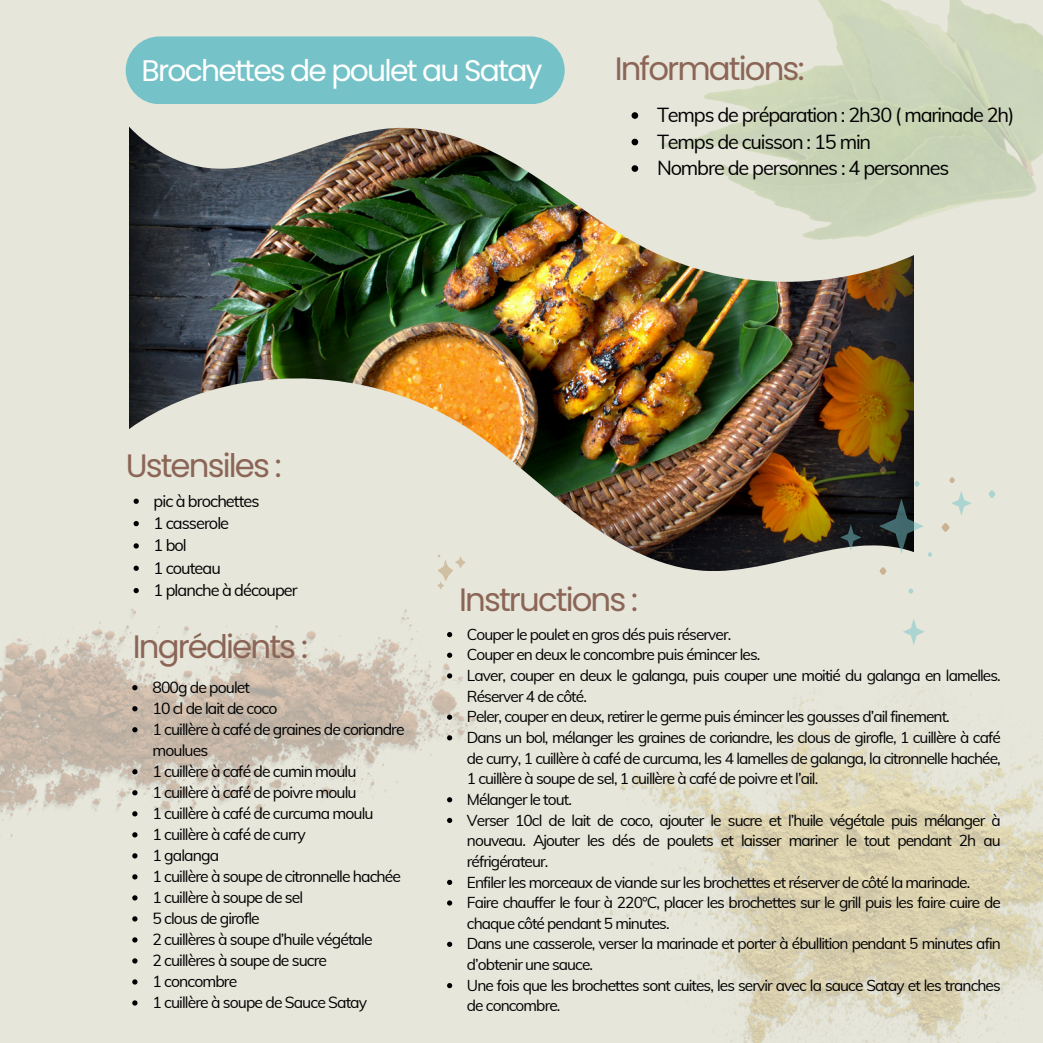
<style>
.page{position:relative;width:1043px;height:1043px;background:#fff}
.page>*{position:absolute;margin:0;border:0;box-sizing:border-box;transform-origin:0 0}
.t1{font:32.38px "Poppins";letter-spacing:-.06em;color:#8b6556}
.t2{font:29.75px "Poppins";letter-spacing:-.06em;color:#fff}
.t3{font:19.95px "Muli";letter-spacing:-.06em;color:#000}
.t4{font:16.28px "Muli";letter-spacing:-.06em;color:#000}
.t5{font:15.75px/21px "Muli";letter-spacing:-.06em;color:#000}
.t6{font:15.4px/20.7px "Muli";letter-spacing:-.06em;color:#000}
</style>
<div class="page">
<div style="left:0;top:0;width:1042px;height:1042px;background:#e7e6db"></div>
<img style="left:129px;top:128px;width:785px;height:878px">
<div style="left:126px;top:36px;width:438px;height:68px;background:#75c3c8;border-radius:34px"></div>
<svg style="left:840px;top:466px;width:154px;height:179px"></svg>
<img style="left:661px;top:0;width:381px;height:239px">
<img style="left:0;top:521px;width:496px;height:344px">
<img style="left:582px;top:678px;width:460px;height:364px">
<svg style="left:132px;top:685px;width:5px;height:5px"></svg>
<svg style="left:132px;top:706px;width:5px;height:5px"></svg>
<svg style="left:132px;top:727px;width:5px;height:5px"></svg>
<svg style="left:132px;top:769px;width:5px;height:5px"></svg>
<svg style="left:132px;top:790px;width:5px;height:5px"></svg>
<svg style="left:132px;top:811px;width:5px;height:5px"></svg>
<svg style="left:132px;top:832px;width:5px;height:5px"></svg>
<svg style="left:132px;top:853px;width:5px;height:5px"></svg>
<svg style="left:132px;top:874px;width:5px;height:5px"></svg>
<svg style="left:132px;top:895px;width:5px;height:5px"></svg>
<svg style="left:132px;top:916px;width:5px;height:5px"></svg>
<svg style="left:132px;top:937px;width:5px;height:5px"></svg>
<svg style="left:132px;top:958px;width:5px;height:5px"></svg>
<svg style="left:132px;top:979px;width:5px;height:5px"></svg>
<svg style="left:132px;top:1000px;width:5px;height:5px"></svg>
<svg style="left:447px;top:631px;width:5px;height:6px"></svg>
<svg style="left:447px;top:652px;width:5px;height:5px"></svg>
<svg style="left:447px;top:673px;width:5px;height:5px"></svg>
<svg style="left:447px;top:714px;width:5px;height:5px"></svg>
<svg style="left:447px;top:735px;width:5px;height:5px"></svg>
<svg style="left:447px;top:797px;width:5px;height:5px"></svg>
<svg style="left:447px;top:817px;width:5px;height:5px"></svg>
<svg style="left:447px;top:879px;width:5px;height:5px"></svg>
<svg style="left:447px;top:900px;width:5px;height:5px"></svg>
<svg style="left:447px;top:941px;width:5px;height:5px"></svg>
<svg style="left:447px;top:982px;width:5px;height:5px"></svg>
<svg style="left:631px;top:112px;width:7px;height:7px"></svg>
<svg style="left:631px;top:139px;width:7px;height:6px"></svg>
<svg style="left:631px;top:165px;width:7px;height:7px"></svg>
<svg style="left:133px;top:498px;width:6px;height:5px"></svg>
<svg style="left:133px;top:521px;width:6px;height:5px"></svg>
<svg style="left:133px;top:543px;width:6px;height:5px"></svg>
<svg style="left:133px;top:565px;width:6px;height:5px"></svg>
<svg style="left:133px;top:587px;width:6px;height:6px"></svg>
<p class="t2" style="left:142px;top:49px;width:402px">Brochettes de poulet au Satay</p>
<p class="t1" style="left:614px;top:46px;width:191px">Informations:</p>
<p class="t3" style="left:657px;top:102px;width:358px">Temps de préparation : 2h30 ( marinade 2h)</p>
<p class="t3" style="left:657px;top:128px;width:215px">Temps de cuisson : 15 min</p>
<p class="t3" style="left:657px;top:155px;width:293px">Nombre de personnes : 4 personnes</p>
<p class="t1" style="left:126px;top:443px;width:157px">Ustensiles :</p>
<p class="t4" style="left:153px;top:490px;width:107px">pic à brochettes</p>
<p class="t4" style="left:153px;top:512px;width:77px">1 casserole</p>
<p class="t4" style="left:153px;top:534px;width:35px">1 bol</p>
<p class="t4" style="left:153px;top:557px;width:69px">1 couteau</p>
<p class="t4" style="left:153px;top:579px;width:146px">1 planche à découper</p>
<p class="t1" style="left:133px;top:623px;width:177px">Ingrédients :</p>
<h1 class="t5" style="left:152px;top:676px;width:99px">800g de poulet</h1>
<p class="t5" style="left:152px;top:697px;width:126px">10 cl de lait de coco</p>
<p class="t5" style="left:152px;top:718px;width:253px">1 cuillère à café de graines de coriandre moulues</p>
<p class="t5" style="left:152px;top:760px;width:205px">1 cuillère à café de cumin moulu</p>
<p class="t5" style="left:152px;top:781px;width:206px">1 cuillère à café de poivre moulu</p>
<h1 class="t5" style="left:152px;top:802px;width:223px">1 cuillère à café de curcuma moulu</h1>
<p class="t5" style="left:152px;top:823px;width:155px">1 cuillère à café de curry</p>
<p class="t5" style="left:152px;top:844px;width:68px">1 galanga</p>
<p class="t5" style="left:152px;top:865px;width:250px">1 cuillère à soupe de citronnelle hachée</p>
<p class="t5" style="left:152px;top:886px;width:152px">1 cuillère à soupe de sel</p>
<p class="t5" style="left:152px;top:907px;width:109px">5 clous de girofle</p>
<p class="t5" style="left:152px;top:928px;width:221px">2 cuillères à soupe d’huile végétale</p>
<p class="t5" style="left:152px;top:949px;width:176px">2 cuillères à soupe de sucre</p>
<h1 class="t5" style="left:152px;top:970px;width:86px">1 concombre</h1>
<h1 class="t5" style="left:152px;top:991px;width:216px">1 cuillère à soupe de Sauce Satay</h1>
<h1 class="t1" style="left:459px;top:577px;width:180px">Instructions :</h1>
<p class="t6" style="left:467px;top:623px;width:266px">Couper le poulet en gros dés puis réserver.</p>
<p class="t6" style="left:467px;top:644px;width:295px">Couper en deux le concombre puis émincer les.</p>
<p class="t6" style="left:467px;top:664px;width:535px">Laver, couper en deux le galanga, puis couper une moitié du galanga en lamelles.<br>Réserver 4 de côté.</p>
<p class="t6" style="left:467px;top:706px;width:484px">Peler, couper en deux, retirer le germe puis émincer les gousses d’ail finement.</p>
<p class="t6" style="left:467px;top:726px;width:535px;text-align:justify">Dans un bol, mélanger les graines de coriandre, les clous de girofle, 1 cuillère à café de curry, 1 cuillère à café de curcuma, les 4 lamelles de galanga, la citronnelle hachée, 1 cuillère à soupe de sel, 1 cuillère à café de poivre et l’ail.</p>
<p class="t6" style="left:467px;top:788px;width:106px">Mélanger le tout.</p>
<p class="t6" style="left:467px;top:809px;width:535px;text-align:justify">Verser 10cl de lait de coco, ajouter le sucre et l’huile végétale puis mélanger à nouveau. Ajouter les dés de poulets et laisser mariner le tout pendant 2h au réfrigérateur.</p>
<p class="t6" style="left:467px;top:871px;width:504px">Enfiler les morceaux de viande sur les brochettes et réserver de côté la marinade.</p>
<p class="t6" style="left:467px;top:891px;width:535px">Faire chauffer le four à 220°C, placer les brochettes sur le grill puis les faire cuire de chaque côté pendant 5 minutes.</p>
<p class="t6" style="left:467px;top:933px;width:535px">Dans une casserole, verser la marinade et porter à ébullition pendant 5 minutes afin d’obtenir une sauce.</p>
<p class="t6" style="left:467px;top:974px;width:535px">Une fois que les brochettes sont cuites, les servir avec la sauce Satay et les tranches de concombre.</p>
</div>
